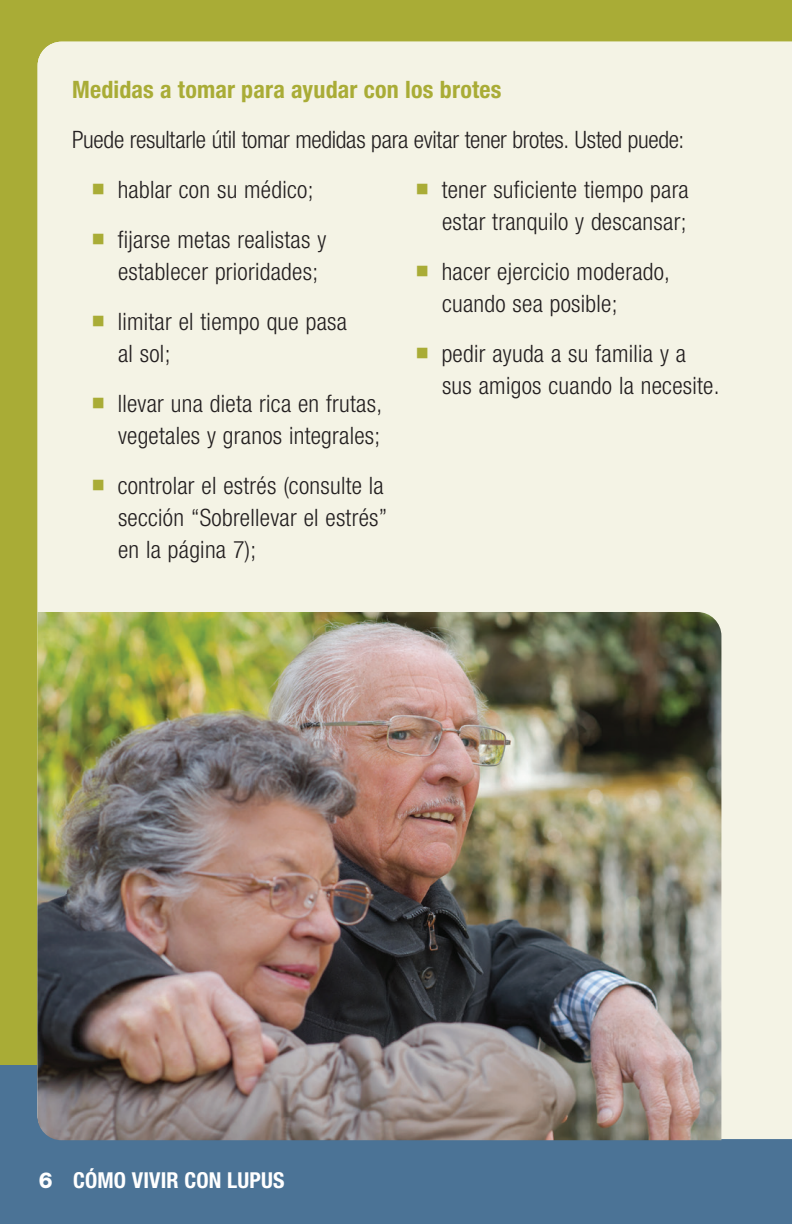
<style>
.page{position:relative;width:792px;height:1224px;background:#fff}
.page>*{position:absolute;margin:0;border:0;box-sizing:border-box;transform-origin:0 0}
.t1{font:300 condensed 24px/32px "Helvetica Neue LT Std";letter-spacing:.01em;color:#231f20}
.t2{font:300 condensed 24px "Helvetica Neue LT Std";letter-spacing:-.01em;color:#231f20}
.t3{font:700 condensed 24px "Helvetica Neue LT Std";letter-spacing:.01em;color:#a9ac36}
.t4{font:700 condensed 22px "Helvetica Neue LT Std";letter-spacing:.005em;color:#fff}
.s1{font-family:"Arial Unicode MS";font-weight:400;font-stretch:normal;color:#a9ac36}
.s2{font-weight:800;font-stretch:normal}
</style>
<div class="page">
<div style="left:0;top:0;width:792px;height:1084px;background:#a9ac36"></div>
<div style="left:0;top:1066px;width:792px;height:158px;background:#4b7396"></div>
<div style="left:38px;top:42px;width:754px;height:1097px;background:#f4f3e5"></div>
<img style="left:37px;top:612px;width:684px;height:528px">
<h3 class="t3" style="left:72px;top:75px;width:431px">Medidas a tomar para ayudar con los brotes</h3>
<p class="t2" style="left:72px;top:126px;width:614px">Puede resultarle útil tomar medidas para evitar tener brotes. Usted puede:</p>
<p class="t1" style="left:91px;top:173px;width:224px"><span class="s1">■</span> hablar con su médico;</p>
<p class="t1" style="left:118px;top:223px;width:210px;text-indent:-27px"><span class="s1">■</span> fijarse metas realistas y establecer prioridades;</p>
<p class="t1" style="left:118px;top:305px;width:231px;text-indent:-27px"><span class="s1">■</span> limitar el tiempo que pasa al sol;</p>
<p class="t1" style="left:91px;top:387px;width:293px;text-align:right"><span class="s1">■</span> llevar una dieta rica en frutas, vegetales y granos integrales;</p>
<p class="t1" style="left:118px;top:469px;width:271px;text-indent:-27px"><span class="s1">■</span> controlar el estrés (consulte la sección “Sobrellevar el estrés” en la página 7);</p>
<p class="t1" style="left:415px;top:173px;width:275px;text-align:right"><span class="s1">■</span> tener suficiente tiempo para estar tranquilo y descansar;</p>
<p class="t1" style="left:442px;top:255px;width:230px;text-indent:-27px"><span class="s1">■</span> hacer ejercicio moderado, cuando sea posible;</p>
<p class="t1" style="left:442px;top:337px;width:279px;text-indent:-27px"><span class="s1">■</span> pedir ayuda a su familia y a sus amigos cuando la necesite.</p>
<p class="t4" style="left:39px;top:1167px;width:247px"><span class="s2">6</span> CÓMO VIVIR CON LUPUS</p>
</div>
